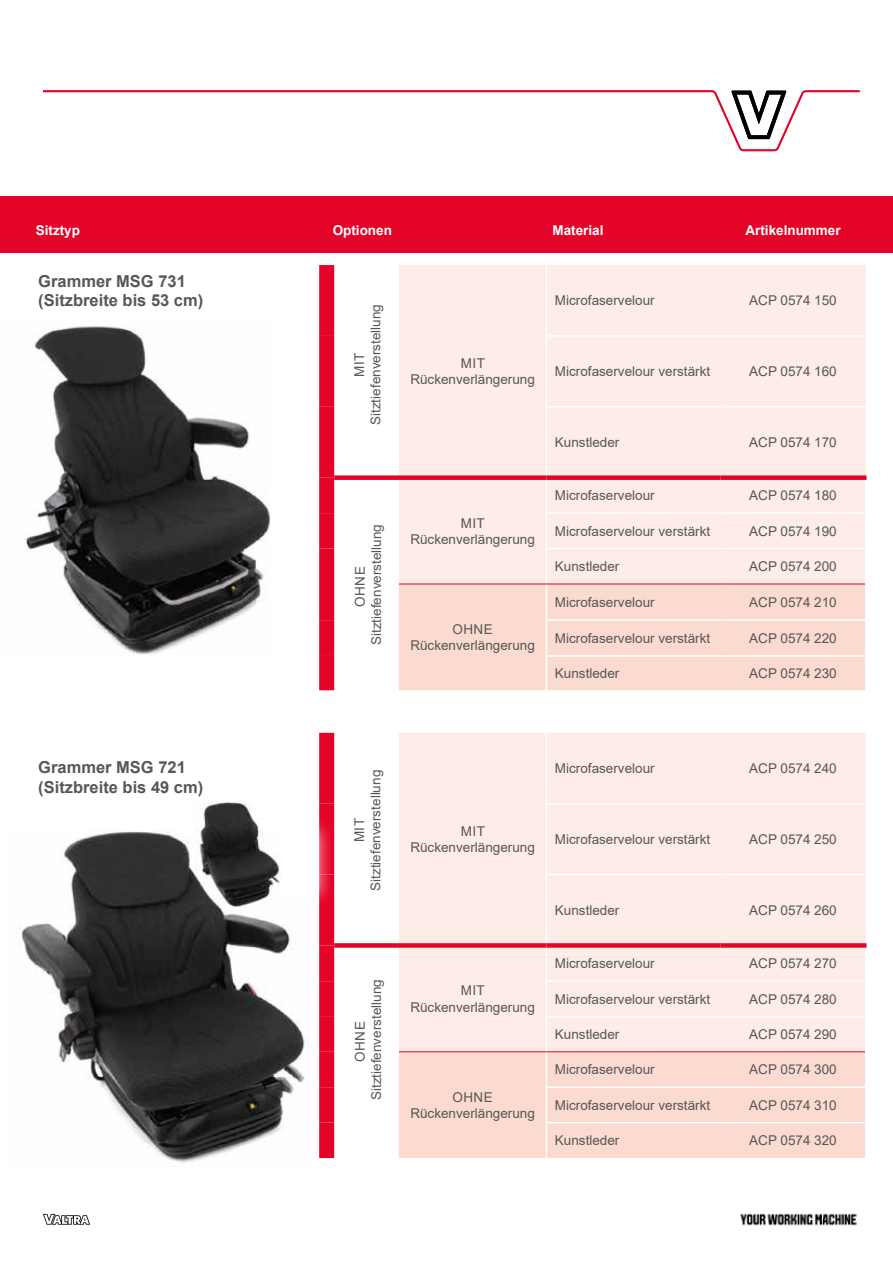
<style>
.page{position:relative;width:893px;height:1263px;background:#fff}
.page>*{position:absolute;margin:0;border:0;box-sizing:border-box;transform-origin:0 0}
.t1{font:700 16.5px/19.8px "Arial";color:#575756}
.t2{font:13.5px/16.2px "Arial";color:#575756;text-align:center}
.t3{font:700 13.5px "Arial";color:#fff}
</style>
<div class="page">
<svg style="left:43px;top:90px;width:817px;height:61px"></svg>
<img style="left:740px;top:1213px;width:117px;height:13px">
<svg style="left:43px;top:1214px;width:47px;height:11px"></svg>
<div style="left:0;top:196px;width:893px;height:57px;background:#e40428"></div>
<div style="left:399px;top:265px;width:467px;height:319px;background:#fdece7"></div>
<svg style="left:399px;top:585px;width:467px;height:573px;background:#fce6df"></svg>
<hr style="left:546px;top:335px;width:174px;height:2px;background:#fff">
<hr style="left:720px;top:335px;width:146px;height:2px;background:#fff">
<hr style="left:546px;top:803px;width:174px;height:1px;background:#fff">
<hr style="left:720px;top:803px;width:146px;height:1px;background:#fff">
<hr style="left:546px;top:406px;width:174px;height:1px;background:#fff">
<hr style="left:720px;top:406px;width:146px;height:1px;background:#fff">
<hr style="left:546px;top:874px;width:174px;height:1px;background:#fff">
<hr style="left:720px;top:874px;width:146px;height:1px;background:#fff">
<hr style="left:546px;top:265px;width:1px;height:70px;background:#fff">
<hr style="left:546px;top:337px;width:1px;height:69px;background:#fff">
<hr style="left:546px;top:407px;width:1px;height:68px;background:#fff">
<hr style="left:546px;top:733px;width:1px;height:70px;background:#fff">
<hr style="left:546px;top:804px;width:1px;height:70px;background:#fff">
<hr style="left:546px;top:875px;width:1px;height:68px;background:#fff">
<hr style="left:546px;top:480px;width:1px;height:32px;background:#fff">
<hr style="left:546px;top:549px;width:1px;height:35px;background:#fff">
<hr style="left:546px;top:948px;width:1px;height:32px;background:#fff">
<hr style="left:546px;top:1018px;width:1px;height:33px;background:#fff">
<hr style="left:865px;top:480px;width:1px;height:32px;background:#fff">
<hr style="left:865px;top:948px;width:1px;height:32px;background:#fff">
<hr style="left:865px;top:514px;width:1px;height:34px;background:#fff">
<hr style="left:865px;top:982px;width:1px;height:34px;background:#fff">
<hr style="left:865px;top:549px;width:1px;height:35px;background:#fff">
<hr style="left:865px;top:1018px;width:1px;height:34px;background:#fff">
<hr style="left:546px;top:584px;width:1px;height:36px;background:#fff">
<hr style="left:546px;top:656px;width:1px;height:34px;background:#fff">
<hr style="left:546px;top:1052px;width:1px;height:35px;background:#fff">
<hr style="left:546px;top:1122px;width:1px;height:36px;background:#fff">
<hr style="left:865px;top:584px;width:1px;height:36px;background:#fff">
<hr style="left:865px;top:1052px;width:1px;height:35px;background:#fff">
<hr style="left:865px;top:620px;width:1px;height:36px;background:#fff">
<hr style="left:865px;top:1087px;width:1px;height:35px;background:#fff">
<hr style="left:865px;top:656px;width:1px;height:34px;background:#fff">
<hr style="left:865px;top:1122px;width:1px;height:36px;background:#fff">
<hr style="left:546px;top:512px;width:174px;height:2px;background:#fff">
<hr style="left:546px;top:514px;width:1px;height:34px;background:#fff">
<hr style="left:720px;top:512px;width:146px;height:2px;background:#fff">
<hr style="left:546px;top:548px;width:174px;height:1px;background:#fff">
<hr style="left:720px;top:548px;width:146px;height:1px;background:#fff">
<hr style="left:546px;top:980px;width:174px;height:2px;background:#fff">
<hr style="left:546px;top:982px;width:1px;height:34px;background:#fff">
<hr style="left:720px;top:980px;width:146px;height:2px;background:#fff">
<hr style="left:546px;top:1016px;width:174px;height:2px;background:#fff">
<hr style="left:720px;top:1016px;width:146px;height:2px;background:#fff">
<hr style="left:547px;top:619px;width:173px;height:2px;background:#fff">
<hr style="left:720px;top:619px;width:145px;height:2px;background:#fff">
<hr style="left:547px;top:655px;width:173px;height:2px;background:#fff">
<hr style="left:720px;top:655px;width:145px;height:2px;background:#fff">
<hr style="left:547px;top:1086px;width:173px;height:2px;background:#fff">
<hr style="left:720px;top:1086px;width:145px;height:2px;background:#fff">
<hr style="left:547px;top:1122px;width:173px;height:1px;background:#fff">
<hr style="left:720px;top:1122px;width:145px;height:1px;background:#fff">
<hr style="left:546px;top:620px;width:1px;height:36px;background:#fff">
<hr style="left:546px;top:1087px;width:1px;height:35px;background:#fff">
<div style="left:319px;top:265px;width:15px;height:71px;background:#e40428"></div>
<div style="left:319px;top:336px;width:15px;height:71px;background:#e40428"></div>
<div style="left:319px;top:407px;width:15px;height:71px;background:#e40428"></div>
<div style="left:319px;top:478px;width:15px;height:35px;background:#e40428"></div>
<div style="left:319px;top:513px;width:15px;height:35px;background:#e40428"></div>
<div style="left:319px;top:548px;width:15px;height:36px;background:#e40428"></div>
<div style="left:319px;top:584px;width:15px;height:36px;background:#e40428"></div>
<div style="left:319px;top:620px;width:15px;height:36px;background:#e40428"></div>
<div style="left:319px;top:656px;width:15px;height:34px;background:#e40428"></div>
<div style="left:319px;top:733px;width:15px;height:71px;background:#e40428"></div>
<div style="left:319px;top:804px;width:15px;height:70px;background:#e40428"></div>
<div style="left:319px;top:874px;width:15px;height:71px;background:#e40428"></div>
<div style="left:319px;top:945px;width:15px;height:36px;background:#e40428"></div>
<div style="left:319px;top:981px;width:15px;height:36px;background:#e40428"></div>
<div style="left:319px;top:1017px;width:15px;height:35px;background:#e40428"></div>
<div style="left:319px;top:1052px;width:15px;height:35px;background:#e40428"></div>
<div style="left:319px;top:1087px;width:15px;height:35px;background:#e40428"></div>
<div style="left:319px;top:1122px;width:15px;height:36px;background:#e40428"></div>
<div style="left:334px;top:475px;width:65px;height:5px;background:#e40428"></div>
<div style="left:546px;top:475px;width:174px;height:5px;background:#e40428"></div>
<div style="left:720px;top:475px;width:146px;height:5px;background:#e40428"></div>
<div style="left:399px;top:475px;width:147px;height:5px;background:#e40428"></div>
<div style="left:334px;top:943px;width:65px;height:5px;background:#e40428"></div>
<div style="left:546px;top:943px;width:174px;height:5px;background:#e40428"></div>
<div style="left:720px;top:943px;width:146px;height:5px;background:#e40428"></div>
<div style="left:399px;top:943px;width:147px;height:5px;background:#e40428"></div>
<hr style="left:399px;top:584px;width:147px;height:1px;background:#e40428">
<hr style="left:546px;top:584px;width:174px;height:1px;background:#e40428">
<hr style="left:720px;top:584px;width:145px;height:1px;background:#e40428">
<hr style="left:399px;top:1051px;width:147px;height:1px;background:#e40428">
<hr style="left:546px;top:1051px;width:174px;height:1px;background:#e40428">
<hr style="left:720px;top:1051px;width:145px;height:1px;background:#e40428">
<img style="left:19px;top:831px;width:286px;height:332px">
<div style="left:247px;top:816px;width:86px;height:93px;background:#fff;opacity:.75"></div>
<div style="left:262px;top:830px;width:57px;height:64px;background:#fff"></div>
<img style="left:194px;top:802px;width:88px;height:105px">
<div style="left:251px;top:792px;width:41px;height:45px;background:#fff"></div>
<img style="left:24px;top:326px;width:246px;height:328px">
<p class="t3" style="left:36px;top:221px;width:46px">Sitztyp</p>
<p class="t3" style="left:333px;top:221px;width:61px">Optionen</p>
<p class="t3" style="left:552px;top:221px;width:53px">Material</p>
<p class="t3" style="left:745px;top:221px;width:97px">Artikelnummer</p>
<p class="t1" style="left:38px;top:271px;width:167px">Grammer MSG 731 (Sitzbreite bis 53 cm)</p>
<p class="t2" style="left:555px;top:292px;width:101px">Microfaservelour</p>
<p class="t2" style="left:749px;top:292px;width:89px">ACP 0574 150</p>
<p class="t2" style="left:351px;top:425px;width:122px;rotate:-90deg">MIT<br>Sitztiefenverstellung</p>
<p class="t2" style="left:410px;top:355px;width:126px">MIT<br>Rückenverlängerung</p>
<p class="t2" style="left:555px;top:363px;width:157px">Microfaservelour verstärkt</p>
<p class="t2" style="left:749px;top:363px;width:89px">ACP 0574 160</p>
<p class="t1" style="left:38px;top:758px;width:167px">Grammer MSG 721 (Sitzbreite bis 49 cm)</p>
<p class="t2" style="left:352px;top:645px;width:122px;rotate:-90deg">OHNE<br>Sitztiefenverstellung</p>
<p class="t2" style="left:410px;top:515px;width:126px">MIT<br>Rückenverlängerung</p>
<p class="t2" style="left:410px;top:621px;width:126px">OHNE<br>Rückenverlängerung</p>
<p class="t2" style="left:555px;top:434px;width:66px">Kunstleder</p>
<p class="t2" style="left:749px;top:434px;width:89px">ACP 0574 170</p>
<p class="t2" style="left:555px;top:487px;width:101px">Microfaservelour</p>
<p class="t2" style="left:749px;top:487px;width:89px">ACP 0574 180</p>
<p class="t2" style="left:555px;top:523px;width:157px">Microfaservelour verstärkt</p>
<p class="t2" style="left:749px;top:523px;width:89px">ACP 0574 190</p>
<p class="t2" style="left:555px;top:558px;width:66px">Kunstleder</p>
<p class="t2" style="left:749px;top:558px;width:89px">ACP 0574 200</p>
<p class="t2" style="left:555px;top:594px;width:101px">Microfaservelour</p>
<p class="t2" style="left:749px;top:594px;width:89px">ACP 0574 210</p>
<p class="t2" style="left:555px;top:630px;width:157px">Microfaservelour verstärkt</p>
<p class="t2" style="left:749px;top:630px;width:89px">ACP 0574 220</p>
<p class="t2" style="left:555px;top:665px;width:66px">Kunstleder</p>
<p class="t2" style="left:749px;top:665px;width:89px">ACP 0574 230</p>
<p class="t2" style="left:351px;top:891px;width:122px;rotate:-90deg">MIT<br>Sitztiefenverstellung</p>
<p class="t2" style="left:352px;top:1100px;width:122px;rotate:-90deg">OHNE<br>Sitztiefenverstellung</p>
<p class="t2" style="left:410px;top:823px;width:126px">MIT<br>Rückenverlängerung</p>
<p class="t2" style="left:410px;top:982px;width:126px">MIT<br>Rückenverlängerung</p>
<p class="t2" style="left:410px;top:1089px;width:126px">OHNE<br>Rückenverlängerung</p>
<p class="t2" style="left:555px;top:760px;width:101px">Microfaservelour</p>
<p class="t2" style="left:749px;top:760px;width:89px">ACP 0574 240</p>
<p class="t2" style="left:555px;top:831px;width:157px">Microfaservelour verstärkt</p>
<p class="t2" style="left:749px;top:831px;width:89px">ACP 0574 250</p>
<p class="t2" style="left:555px;top:902px;width:66px">Kunstleder</p>
<p class="t2" style="left:749px;top:902px;width:89px">ACP 0574 260</p>
<p class="t2" style="left:555px;top:955px;width:101px">Microfaservelour</p>
<p class="t2" style="left:749px;top:955px;width:89px">ACP 0574 270</p>
<p class="t2" style="left:555px;top:991px;width:157px">Microfaservelour verstärkt</p>
<p class="t2" style="left:749px;top:991px;width:89px">ACP 0574 280</p>
<p class="t2" style="left:555px;top:1026px;width:66px">Kunstleder</p>
<p class="t2" style="left:749px;top:1026px;width:89px">ACP 0574 290</p>
<p class="t2" style="left:555px;top:1061px;width:101px">Microfaservelour</p>
<p class="t2" style="left:749px;top:1061px;width:89px">ACP 0574 300</p>
<p class="t2" style="left:555px;top:1097px;width:157px">Microfaservelour verstärkt</p>
<p class="t2" style="left:749px;top:1097px;width:89px">ACP 0574 310</p>
<p class="t2" style="left:555px;top:1132px;width:66px">Kunstleder</p>
<p class="t2" style="left:749px;top:1132px;width:89px">ACP 0574 320</p>
</div>
